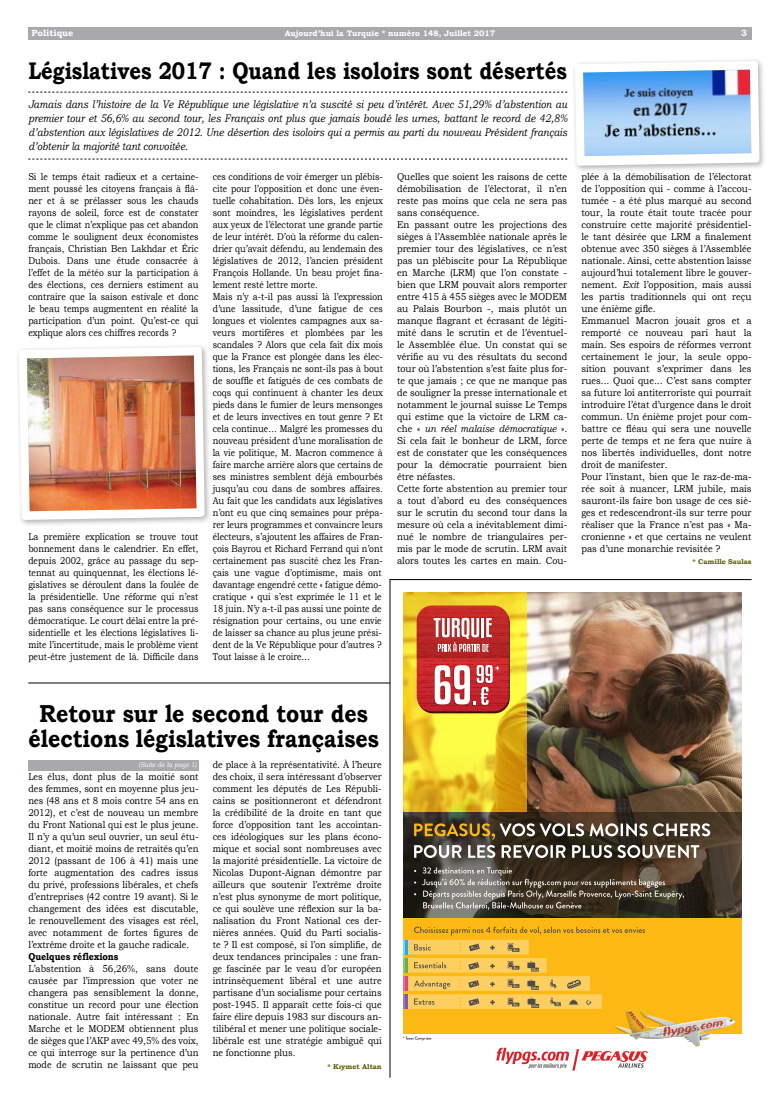
<style>
.page{position:relative;width:780px;height:1106px;background:#fff}
.page>*{position:absolute;margin:0;border:0;box-sizing:border-box;transform-origin:0 0}
.t1{font:700 24.5px/25.7px "Bookman Old Style";color:#000;text-align:center;scale:.87 1}
.t2{font:700 24px "Bookman Old Style";color:#000;scale:.84 1}
.t3{font:italic 11px/14px "Bookman Old Style";color:#000;text-align:justify;scale:.86 1}
.t4{font:10px/12px "Bookman Old Style";color:#000;text-align:justify;scale:.85 1}
.t5{font:10px/12px "Bookman Old Style";color:#000;scale:.9 1}
.t6{font:10px/12px "Bookman Old Style";color:#000;text-align:justify;scale:.88 1}
.t7{font:700 10px "Bookman Old Style";color:#000;scale:.88 1}
.t8{font:700 9px "Bookman Old Style";color:#fff}
.t9{font:700 8px "Bookman Old Style";color:#fff}
.t10{font:700 7px "Bookman Old Style";color:#586000}
.t11{font:italic 7px "Bookman Old Style";color:#fff;scale:.9 1}
.t12{font:3.5px "Courier";color:#000}
.s1{font-style:italic}
</style>
<div class="page">
<div style="left:28px;top:27px;width:723px;height:13px;background:#a7a9ac"></div>
<img style="left:526px;top:592px;width:215px;height:220px">
<svg style="left:403px;top:812px;width:338px;height:106px"></svg>
<svg style="left:403px;top:592px;width:123px;height:220px"></svg>
<div style="left:403px;top:918px;width:338px;height:115px;background:#fdb813"></div>
<svg style="left:422px;top:867px;width:262px;height:43px"></svg>
<img style="left:687px;top:1017px;width:48px;height:29px">
<svg style="left:403px;top:926px;width:289px;height:114px"></svg>
<svg style="left:414px;top:823px;width:233px;height:16px"></svg>
<svg style="left:653px;top:823px;width:57px;height:13px"></svg>
<svg style="left:414px;top:845px;width:47px;height:13px"></svg>
<svg style="left:468px;top:845px;width:27px;height:13px"></svg>
<svg style="left:501px;top:845px;width:64px;height:13px"></svg>
<svg style="left:572px;top:845px;width:127px;height:13px"></svg>
<svg style="left:496px;top:1047px;width:152px;height:23px"></svg>
<svg style="left:416px;top:605px;width:94px;height:108px"></svg>
<hr style="left:389px;top:579px;width:362px;height:1px;background:#000">
<hr style="left:390px;top:579px;width:1px;height:498px;background:#000">
<svg style="left:28px;top:92px;width:539px;height:1px"></svg>
<svg style="left:28px;top:159px;width:539px;height:1px"></svg>
<div style="left:571px;top:57px;width:200px;height:120px;background:#000;opacity:.3"></div>
<svg style="left:575px;top:61px;width:184px;height:105px"></svg>
<img style="left:583px;top:70px;width:168px;height:86px">
<div style="left:29px;top:760px;width:170px;height:10px;background:#a7a9ac"></div>
<hr style="left:28px;top:682px;width:362px;height:1px;background:#000">
<div style="left:15px;top:343px;width:201px;height:189px;background:#000;opacity:.3"></div>
<svg style="left:19px;top:347px;width:186px;height:173px"></svg>
<img style="left:27px;top:355px;width:169px;height:156px">
<p class="t8" style="left:31px;top:26px;width:43px">Politique</p>
<p class="t9" style="left:285px;top:27px;width:212px">Aujourd’hui la Turquie * numéro 148, Juillet 2017</p>
<p class="t8" style="left:741px;top:26px;width:7px">3</p>
<h2 class="t2" style="left:28px;top:54px;width:642px">Législatives 2017 : Quand les isoloirs sont désertés</h2>
<p class="t3" style="left:28px;top:97px;width:628px">Jamais dans l’histoire de la Ve République une législative n’a suscité si peu d’intérêt. Avec 51,29% d’abstention au premier tour et 56,6% au second tour, les Français ont plus que jamais boudé les urnes, battant le record de 42,8% d’abstention aux législatives de 2012. Une désertion des isoloirs qui a permis au parti du nouveau Président français d’obtenir la majorité tant convoitée.</p>
<p class="t4" style="left:28px;top:171px;width:202px">Si le temps était radieux et a certaine&shy;ment poussé les citoyens français à flâ&shy;ner et à se prélasser sous les chauds rayons de soleil, force est de constater que le climat n’explique pas cet abandon comme le soulignent deux économistes français, Christian Ben Lakhdar et Éric Dubois. Dans une étude consacrée à l’effet de la météo sur la participation à des élections, ces derniers estiment au contraire que la saison estivale et donc le beau temps augmentent en réalité la participation d’un point. Qu’est-ce qui explique alors ces chiffres records ?</p>
<p class="t4" style="left:28px;top:531px;width:202px">La première explication se trouve tout bonnement dans le calendrier. En effet, depuis 2002, grâce au passage du sep&shy;tennat au quinquennat, les élections lé&shy;gislatives se déroulent dans la foulée de la présidentielle. Une réforme qui n’est pas sans conséquence sur le processus démocratique. Le court délai entre la pré&shy;sidentielle et les élections législatives li&shy;mite l’incertitude, mais le problème vient peut-être justement de là. Difficile dans</p>
<p class="t4" style="left:213px;top:171px;width:202px;text-align:left">ces conditions de voir émerger un plébis&shy;cite pour l’opposition et donc une éven&shy;tuelle cohabitation. Dès lors, les enjeux sont moindres, les législatives perdent aux yeux de l’électorat une grande partie de leur intérêt. D’où la réforme du calen&shy;drier qu’avait défendu, au lendemain des législatives de 2012, l’ancien président François Hollande. Un beau projet fina&shy;lement resté lettre morte.<br>Mais n’y a-t-il pas aussi là l’expression d’une lassitude, d’une fatigue de ces longues et violentes campagnes aux sa&shy;veurs mortifères et plombées par les scandales ? Alors que cela fait dix mois que la France est plongée dans les élec&shy;tions, les Français ne sont-ils pas à bout de souffle et fatigués de ces combats de coqs qui continuent à chanter les deux pieds dans le fumier de leurs mensonges et de leurs invectives en tout genre ? Et cela continue… Malgré les promesses du nouveau président d’une moralisation de la vie politique, M. Macron commence à faire marche arrière alors que certains de ses ministres semblent déjà embourbés jusqu’au cou dans de sombres affaires.<br>Au fait que les candidats aux législatives n’ont eu que cinq semaines pour prépa&shy;rer leurs programmes et convaincre leurs électeurs, s’ajoutent les affaires de Fran&shy;çois Bayrou et Richard Ferrand qui n’ont certainement pas suscité chez les Fran&shy;çais une vague d’optimisme, mais ont davantage engendré cette « fatigue démo&shy;cratique » qui s’est exprimée le 11 et le 18 juin. N’y a-t-il pas aussi une pointe de résignation pour certains, ou une envie de laisser sa chance au plus jeune prési&shy;dent de la Ve République pour d’autres ?<br>Tout laisse à le croire…</p>
<p class="t5" style="left:397px;top:171px;width:190px">Quelles que soient les raisons de cette démobilisation de l’électorat, il n’en reste pas moins que cela ne sera pas sans conséquence.<br>En passant outre les projections des sièges à l’Assemblée nationale après le premier tour des législatives, ce n’est pas un plébiscite pour La République en Marche (LRM) que l’on constate - bien que LRM pouvait alors remporter entre 415 à 455 sièges avec le MODEM au Palais Bourbon -, mais plutôt un manque flagrant et écrasant de légiti&shy;mité dans le scrutin et de l’éventuel&shy;le Assemblée élue. Un constat qui se vérifie au vu des résultats du second tour où l’abstention s’est faite plus for&shy;te que jamais ; ce que ne manque pas de souligner la presse internationale et notamment le journal suisse Le Temps qui estime que la victoire de LRM ca&shy;che « <span class="s1">un réel malaise démocratique</span> ».<br>Si cela fait le bonheur de LRM, force est de constater que les conséquences pour la démocratie pourraient bien être néfastes.<br>Cette forte abstention au premier tour a tout d’abord eu des conséquences sur le scrutin du second tour dans la mesure où cela a inévitablement dimi&shy;nué le nombre de triangulaires per&shy;mis par le mode de scrutin. LRM avait alors toutes les cartes en main. Cou-</p>
<p class="t5" style="left:581px;top:171px;width:190px">plée à la démobilisation de l’électorat de l’opposition qui - comme à l’accou&shy;tumée - a été plus marqué au second tour, la route était toute tracée pour construire cette majorité présidentiel&shy;le tant désirée que LRM a finalement obtenue avec 350 sièges à l’Assemblée nationale. Ainsi, cette abstention laisse aujourd’hui totalement libre le gouver&shy;nement. <span class="s1">Exit</span> l’opposition, mais aussi les partis traditionnels qui ont reçu une énième gifle.<br>Emmanuel Macron jouait gros et a remporté ce nouveau pari haut la main. Ses espoirs de réformes verront certainement le jour, la seule oppo&shy;sition pouvant s’exprimer dans les rues... Quoi que... C’est sans compter sa future loi antiterroriste qui pourrait introduire l’état d’urgence dans le droit commun. Un énième projet pour com&shy;battre ce fléau qui sera une nouvelle perte de temps et ne fera que nuire à nos libertés individuelles, dont notre droit de manifester.<br>Pour l’instant, bien que le raz-de-ma&shy;rée soit à nuancer, LRM jubile, mais sauront-ils faire bon usage de ces siè&shy;ges et redescendront-ils sur terre pour réaliser que la France n’est pas « Ma&shy;cronienne » et que certains ne veulent pas d’une monarchie revisitée ?</p>
<p class="t10" style="left:692px;top:556px;width:60px">* Camille Saulas</p>
<h1 class="t1" style="left:28px;top:700px;width:404px">Retour sur le second tour des élections législatives françaises</h1>
<p class="t11" style="left:139px;top:760px;width:66px">(Suite de la page 1)</p>
<p class="t6" style="left:28px;top:771px;width:195px">Les élus, dont plus de la moitié sont des femmes, sont en moyenne plus jeu&shy;nes (48 ans et 8 mois contre 54 ans en 2012), et c’est de nouveau un membre du Front National qui est le plus jeune.<br>Il n’y a qu’un seul ouvrier, un seul étu&shy;diant, et moitié moins de retraités qu’en 2012 (passant de 106 à 41) mais une forte augmentation des cadres issus du privé, professions libérales, et chefs d’entreprises (42 contre 19 avant). Si le changement des idées est discutable, le renouvellement des visages est réel, avec notamment de fortes figures de l’extrême droite et la gauche radicale.</p>
<p class="t7" style="left:28px;top:949px;width:104px">Quelques réflexions</p>
<p class="t6" style="left:28px;top:963px;width:195px">L’abstention à 56,26%, sans doute causée par l’impression que voter ne changera pas sensiblement la donne, constitue un record pour une élection nationale. Autre fait intéressant : En Marche et le MODEM obtiennent plus de sièges que l’AKP avec 49,5% des voix, ce qui interroge sur la pertinence d’un mode de scrutin ne laissant que peu</p>
<p class="t6" style="left:213px;top:759px;width:193px">de place à la représentativité. À l’heure des choix, il sera intéressant d’observer comment les députés de Les Républi&shy;cains se positionneront et défendront la crédibilité de la droite en tant que force d’opposition tant les accointan&shy;ces idéologiques sur les plans écono&shy;mique et social sont nombreuses avec la majorité présidentielle. La victoire de Nicolas Dupont-Aignan démontre par ailleurs que soutenir l’extrême droite n’est plus synonyme de mort politique, ce qui soulève une réflexion sur la ba&shy;nalisation du Front National ces der&shy;nières années. Quid du Parti socialis&shy;te ? Il est composé, si l’on simplifie, de deux tendances principales : une fran&shy;ge fascinée par le veau d’or européen intrinsèquement libéral et une autre partisane d’un socialisme pour certains post-1945. Il apparaît cette fois-ci que faire élire depuis 1983 sur discours an&shy;tilibéral et mener une politique sociale&shy;libérale est une stratégie ambiguë qui ne fonctionne plus.</p>
<p class="t12" style="left:374px;top:777px;width:4px">C</p>
<p class="t12" style="left:373px;top:822px;width:6px">CM</p>
<p class="t12" style="left:373px;top:837px;width:6px">MY</p>
<p class="t12" style="left:374px;top:882px;width:4px">K</p>
<p class="t10" style="left:327px;top:1061px;width:56px">* Kıymet Altan</p>
</div>
